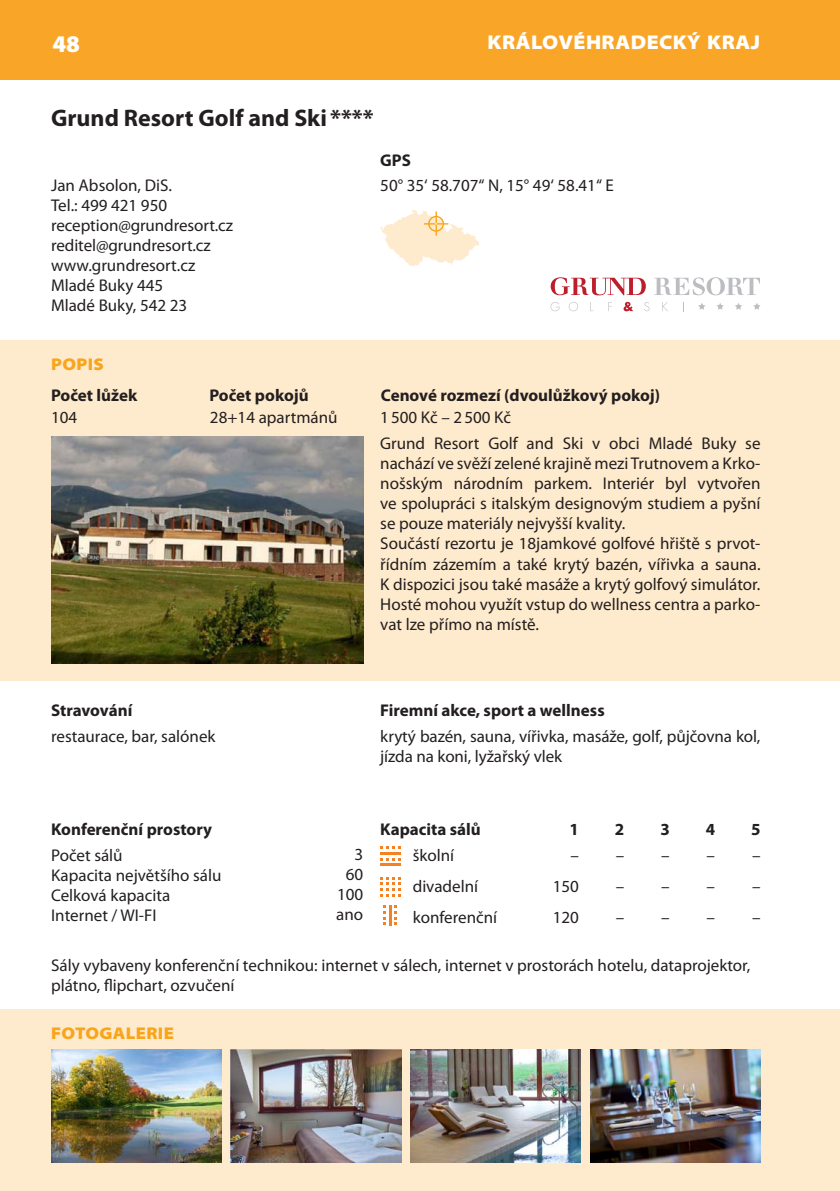
<style>
.page{position:relative;width:840px;height:1191px;background:#fff}
.page>*{position:absolute;margin:0;border:0;box-sizing:border-box;transform-origin:0 0}
.Název_hotelu_šablona{font:700 24px "Myriad Pro";color:#231f20}
.t1{font:900 24px "Myriad Pro";color:#fff}
.BílýTextZáhlavíLeft{font:900 semi-expanded 20px "Myriad Pro";letter-spacing:.02em;color:#fff}
.BěžnýTextBlok_šablon{font:17px/20px "Myriad Pro";color:#231f20}
.BěžnýText_šablonaHot{font:17px/20px "Myriad Pro";color:#231f20}
.t2{font:700 17px "Myriad Pro";color:#231f20}
.KapacityOdsazene_šab{font:17px "Myriad Pro";color:#231f20}
.t3{font:900 semi-expanded 17px "Myriad Pro";letter-spacing:.02em;color:#f9a51b}
.BěžnýTextRight_šablo{font:17px "Myriad Pro";color:#231f20}
</style>
<div class="page">
<div style="left:0;top:0;width:839px;height:79px;background:#f9a628"></div>
<div style="left:0;top:340px;width:839px;height:340px;background:#feeacc"></div>
<svg style="left:380px;top:877px;width:20px;height:20px"></svg>
<svg style="left:380px;top:846px;width:20px;height:3px"></svg>
<svg style="left:380px;top:858px;width:20px;height:2px"></svg>
<hr style="left:380px;top:852px;width:20px;height:3px;background:#f48223">
<hr style="left:380px;top:863px;width:20px;height:3px;background:#f48223">
<hr style="left:388px;top:905px;width:3px;height:20px;background:#f48223">
<svg style="left:383px;top:905px;width:2px;height:20px"></svg>
<svg style="left:394px;top:905px;width:3px;height:20px"></svg>
<div style="left:0;top:1009px;width:839px;height:182px;background:#feeacc"></div>
<img style="left:51px;top:437px;width:312px;height:226px">
<img style="left:231px;top:1049px;width:170px;height:113px">
<img style="left:51px;top:1049px;width:170px;height:113px">
<img style="left:410px;top:1049px;width:170px;height:113px">
<img style="left:590px;top:1049px;width:170px;height:113px">
<svg style="left:550px;top:277px;width:95px;height:18px"></svg>
<svg style="left:654px;top:277px;width:105px;height:18px"></svg>
<svg style="left:550px;top:302px;width:9px;height:9px"></svg>
<svg style="left:568px;top:302px;width:9px;height:9px"></svg>
<svg style="left:608px;top:302px;width:3px;height:9px"></svg>
<svg style="left:623px;top:302px;width:10px;height:9px"></svg>
<svg style="left:644px;top:302px;width:5px;height:9px"></svg>
<svg style="left:662px;top:302px;width:5px;height:9px"></svg>
<svg style="left:698px;top:303px;width:7px;height:7px"></svg>
<svg style="left:717px;top:303px;width:6px;height:7px"></svg>
<svg style="left:735px;top:303px;width:6px;height:7px"></svg>
<svg style="left:753px;top:303px;width:7px;height:7px"></svg>
<svg style="left:380px;top:210px;width:99px;height:56px"></svg>
<div style="left:428px;top:216px;width:16px;height:16px;border:1px solid #f9a51b;border-radius:50%"></div>
<h1 class="t1" style="left:52px;top:30px;width:29px">48</h1>
<p class="Název_hotelu_šablona" style="left:51px;top:102px;width:324px">Grund Resort Golf and Ski ****</p>
<p class="t2" style="left:380px;top:149px;width:32px">GPS</p>
<p class="BílýTextZáhlavíLeft" style="left:487px;top:31px;width:274px">KRÁLOVÉHRADECKÝ KRAJ</p>
<p class="BěžnýText_šablonaHot" style="left:51px;top:175px;width:122px">Jan Absolon, DiS.</p>
<p class="BěžnýText_šablonaHot" style="left:51px;top:195px;width:117px">Tel.: 499 421 950</p>
<p class="BěžnýText_šablonaHot" style="left:51px;top:215px;width:183px">reception@grundresort.cz</p>
<p class="BěžnýText_šablonaHot" style="left:51px;top:235px;width:161px">reditel@grundresort.cz</p>
<p class="BěžnýText_šablonaHot" style="left:51px;top:255px;width:146px">www.grundresort.cz</p>
<p class="BěžnýText_šablonaHot" style="left:51px;top:275px;width:114px">Mladé Buky 445</p>
<p class="BěžnýText_šablonaHot" style="left:51px;top:295px;width:138px">Mladé Buky, 542 23</p>
<p class="BěžnýText_šablonaHot" style="left:380px;top:175px;width:235px">50° 35‘ 58.707“ N, 15° 49‘ 58.41“ E</p>
<p class="t3" style="left:51px;top:354px;width:54px">POPIS</p>
<p class="t2" style="left:51px;top:384px;width:88px">Počet lůžek</p>
<p class="t2" style="left:209px;top:384px;width:101px">Počet pokojů</p>
<p class="t2" style="left:380px;top:384px;width:281px">Cenové rozmezí (dvoulůžkový pokoj)</p>
<p class="BěžnýText_šablonaHot" style="left:51px;top:407px;width:28px">104</p>
<p class="BěžnýText_šablonaHot" style="left:210px;top:407px;width:129px">28+14 apartmánů</p>
<p class="BěžnýText_šablonaHot" style="left:380px;top:407px;width:132px">1500 Kč – 2500 Kč</p>
<p class="BěžnýTextBlok_šablon" style="left:380px;top:433px;width:381px;text-align:justify">Grund Resort Golf and Ski v obci Mladé Buky se nachází ve svěží zelené krajině mezi Trutnovem a Krko&shy;nošským národním parkem. Interiér byl vytvořen ve spolupráci s italským designovým studiem a pyšní se pouze materiály nejvyšší kvality.</p>
<p class="BěžnýTextBlok_šablon" style="left:380px;top:533px;width:381px;text-align:justify">Součástí rezortu je 18jamkové golfové hřiště s prvot&shy;řídním zázemím a také krytý bazén, vířivka a sauna.<br>K dispozici jsou také masáže a krytý golfový simulátor.</p>
<p class="BěžnýTextBlok_šablon" style="left:380px;top:593px;width:381px">Hosté mohou využít vstup do wellness centra a parko&shy;vat lze přímo na místě.</p>
<p class="t2" style="left:51px;top:699px;width:83px">Stravování</p>
<p class="t2" style="left:380px;top:699px;width:226px">Firemní akce, sport a wellness</p>
<p class="BěžnýTextBlok_šablon" style="left:51px;top:725px;width:166px">restaurace, bar, salónek</p>
<p class="BěžnýTextBlok_šablon" style="left:380px;top:725px;width:381px">krytý bazén, sauna, vířivka, masáže, golf, půjčovna kol, jízda na koni, lyžařský vlek</p>
<p class="t2" style="left:51px;top:818px;width:162px">Konferenční prostory</p>
<p class="BěžnýTextBlok_šablon" style="left:51px;top:845px;width:172px">Počet sálů<br>Kapacita největšího sálu<br>Celková kapacita<br>Internet / WI-FI</p>
<p class="BěžnýTextRight_šablo" style="left:354px;top:843px;width:10px">3</p>
<p class="BěžnýTextRight_šablo" style="left:345px;top:863px;width:19px">60</p>
<p class="BěžnýTextRight_šablo" style="left:337px;top:883px;width:28px">100</p>
<p class="BěžnýTextRight_šablo" style="left:336px;top:903px;width:28px">ano</p>
<p class="t2" style="left:380px;top:818px;width:102px">Kapacita sálů</p>
<p class="BěžnýTextBlok_šablon" style="left:412px;top:839px;width:86px;line-height:31.4px">školní divadelní konferenční</p>
<p class="t2" style="left:569px;top:818px;width:11px">1</p>
<p class="t2" style="left:614px;top:818px;width:11px">2</p>
<p class="t2" style="left:660px;top:818px;width:11px">3</p>
<p class="t2" style="left:705px;top:818px;width:11px">4</p>
<p class="t2" style="left:750px;top:818px;width:11px">5</p>
<p class="KapacityOdsazene_šab" style="left:570px;top:844px;width:10px">–</p>
<p class="KapacityOdsazene_šab" style="left:552px;top:876px;width:28px">150</p>
<p class="KapacityOdsazene_šab" style="left:552px;top:907px;width:28px">120</p>
<p class="KapacityOdsazene_šab" style="left:615px;top:844px;width:10px">–</p>
<p class="KapacityOdsazene_šab" style="left:615px;top:876px;width:10px">–</p>
<p class="KapacityOdsazene_šab" style="left:615px;top:907px;width:10px">–</p>
<p class="KapacityOdsazene_šab" style="left:660px;top:844px;width:10px">–</p>
<p class="KapacityOdsazene_šab" style="left:660px;top:876px;width:10px">–</p>
<p class="KapacityOdsazene_šab" style="left:660px;top:907px;width:10px">–</p>
<p class="KapacityOdsazene_šab" style="left:706px;top:844px;width:10px">–</p>
<p class="KapacityOdsazene_šab" style="left:706px;top:876px;width:10px">–</p>
<p class="KapacityOdsazene_šab" style="left:706px;top:907px;width:10px">–</p>
<p class="KapacityOdsazene_šab" style="left:751px;top:844px;width:10px">–</p>
<p class="KapacityOdsazene_šab" style="left:751px;top:876px;width:10px">–</p>
<p class="KapacityOdsazene_šab" style="left:751px;top:907px;width:10px">–</p>
<p class="BěžnýText_šablonaHot" style="left:51px;top:955px;width:700px">Sály vybaveny konferenční technikou: internet v sálech, internet v prostorách hotelu, dataprojektor, plátno, flipchart, ozvučení</p>
<p class="t3" style="left:51px;top:1023px;width:124px">FOTOGALERIE</p>
</div>
